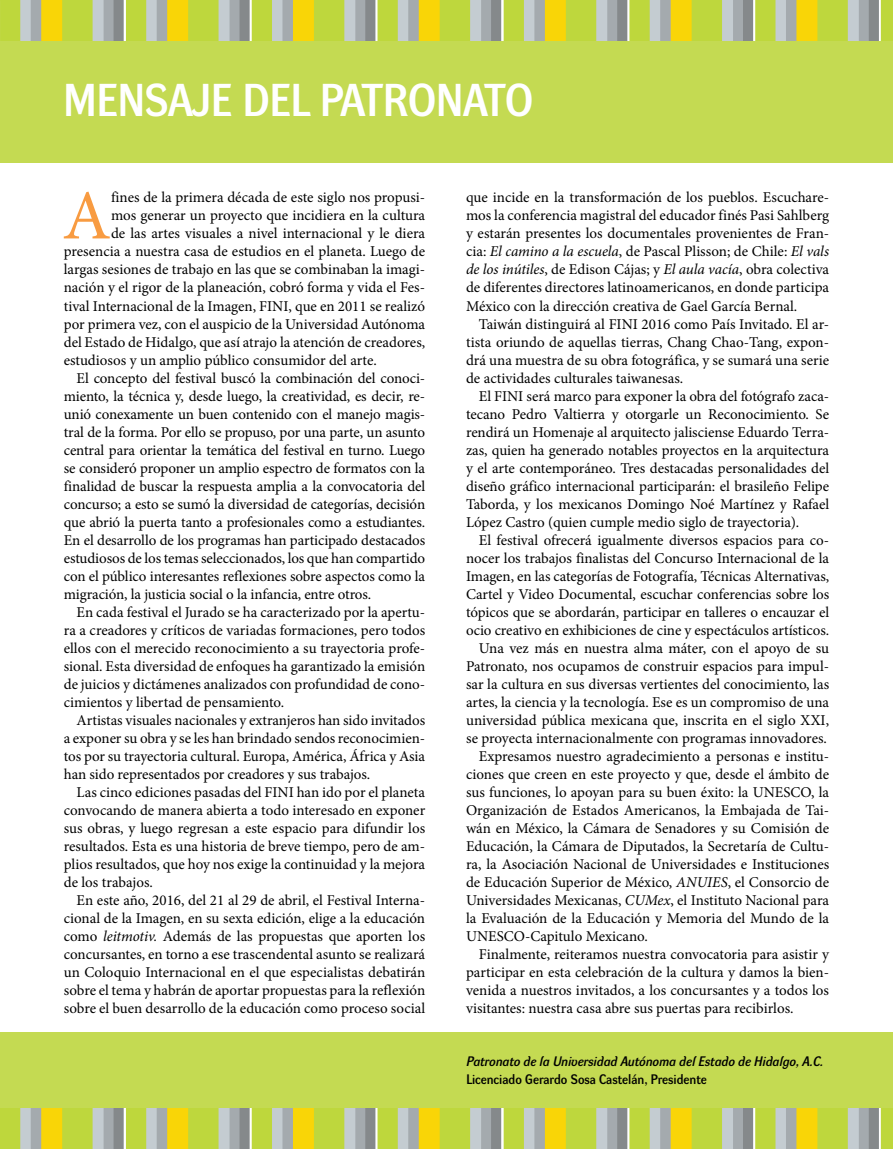
<style>
.page{position:relative;width:893px;height:1149px;background:#fff}
.page>*{position:absolute;margin:0;border:0;box-sizing:border-box;transform-origin:0 0}
.t1{font:70.35px "Minion Pro";color:#f89b41}
.t2{font:600 45px "Dynamo D Cs";color:#fff}
.t3{font:15px/18px "Minion Pro";letter-spacing:-.005em;color:#000;text-align:justify}
.t4{font:italic 600 13.5px "Dynamo D Cs";color:#000}
.t5{font:600 13.5px "Dynamo D Cs";color:#000}
.s1{font-style:italic}
</style>
<div class="page">
<div style="left:0;top:1032px;width:893px;height:116px;background:#c4da52"></div>
<div style="left:0;top:0;width:893px;height:163px;background:#c4da52"></div>
<img style="left:0;top:0;width:893px;height:40px">
<img style="left:0;top:1108px;width:893px;height:40px">
<h2 class="t2" style="left:64px;top:75px;width:370px">Mensaje del PATRONATO</h2>
<h1 class="t1" style="left:62px;top:169px;width:50px">A</h1>
<p class="t3" style="left:111px;top:189px;width:316px">fines de la primera década de este siglo nos propusi-</p>
<p class="t3" style="left:111px;top:207px;width:316px">mos generar un proyecto que incidiera en la cultura</p>
<p class="t3" style="left:111px;top:225px;width:316px">de las artes visuales a nivel internacional y le diera</p>
<p class="t3" style="left:64px;top:243px;width:363px">presencia a nuestra casa de estudios en el planeta. Luego de</p>
<p class="t3" style="left:64px;top:261px;width:363px">largas sesiones de trabajo en las que se combinaban la imagi-</p>
<p class="t3" style="left:64px;top:279px;width:363px">nación y el rigor de la planeación, cobró forma y vida el Fes-</p>
<p class="t3" style="left:64px;top:297px;width:363px">tival Internacional de la Imagen, FINI, que en 2011 se realizó</p>
<p class="t3" style="left:64px;top:315px;width:363px">por primera vez, con el auspicio de la Universidad Autónoma</p>
<p class="t3" style="left:64px;top:333px;width:363px">del Estado de Hidalgo, que así atrajo la atención de creadores,</p>
<p class="t3" style="left:64px;top:351px;width:314px">estudiosos y un amplio público consumidor del arte.</p>
<p class="t3" style="left:77px;top:369px;width:350px">El concepto del festival buscó la combinación del conoci-</p>
<p class="t3" style="left:64px;top:387px;width:363px">miento, la técnica y, desde luego, la creatividad, es decir, re-</p>
<p class="t3" style="left:64px;top:405px;width:363px">unió conexamente un buen contenido con el manejo magis-</p>
<p class="t3" style="left:64px;top:423px;width:363px">tral de la forma. Por ello se propuso, por una parte, un asunto</p>
<p class="t3" style="left:64px;top:441px;width:363px">central para orientar la temática del festival en turno. Luego</p>
<p class="t3" style="left:64px;top:459px;width:363px">se consideró proponer un amplio espectro de formatos con la</p>
<p class="t3" style="left:64px;top:477px;width:363px">finalidad de buscar la respuesta amplia a la convocatoria del</p>
<p class="t3" style="left:64px;top:495px;width:363px">concurso; a esto se sumó la diversidad de categorías, decisión</p>
<p class="t3" style="left:64px;top:513px;width:363px">que abrió la puerta tanto a profesionales como a estudiantes.</p>
<p class="t3" style="left:64px;top:531px;width:363px">En el desarrollo de los programas han participado destacados</p>
<p class="t3" style="left:64px;top:549px;width:363px">estudiosos de los temas seleccionados, los que han compartido</p>
<p class="t3" style="left:64px;top:567px;width:363px">con el público interesantes reflexiones sobre aspectos como la</p>
<p class="t3" style="left:64px;top:585px;width:309px">migración, la justicia social o la infancia, entre otros.</p>
<p class="t3" style="left:77px;top:603px;width:350px">En cada festival el Jurado se ha caracterizado por la apertu-</p>
<p class="t3" style="left:64px;top:621px;width:363px">ra a creadores y críticos de variadas formaciones, pero todos</p>
<p class="t3" style="left:64px;top:639px;width:363px">ellos con el merecido reconocimiento a su trayectoria profe-</p>
<p class="t3" style="left:64px;top:657px;width:363px">sional. Esta diversidad de enfoques ha garantizado la emisión</p>
<p class="t3" style="left:64px;top:675px;width:363px">de juicios y dictámenes analizados con profundidad de cono-</p>
<p class="t3" style="left:64px;top:693px;width:222px">cimientos y libertad de pensamiento.</p>
<p class="t3" style="left:77px;top:711px;width:350px">Artistas visuales nacionales y extranjeros han sido invitados</p>
<p class="t3" style="left:64px;top:729px;width:363px">a exponer su obra y se les han brindado sendos reconocimien-</p>
<p class="t3" style="left:64px;top:747px;width:363px">tos por su trayectoria cultural. Europa, América, África y Asia</p>
<p class="t3" style="left:64px;top:765px;width:308px">han sido representados por creadores y sus trabajos.</p>
<p class="t3" style="left:77px;top:783px;width:350px">Las cinco ediciones pasadas del FINI han ido por el planeta</p>
<p class="t3" style="left:64px;top:801px;width:363px">convocando de manera abierta a todo interesado en exponer</p>
<p class="t3" style="left:64px;top:819px;width:363px">sus obras, y luego regresan a este espacio para difundir los</p>
<p class="t3" style="left:64px;top:837px;width:363px">resultados. Esta es una historia de breve tiempo, pero de am-</p>
<p class="t3" style="left:64px;top:855px;width:363px">plios resultados, que hoy nos exige la continuidad y la mejora</p>
<p class="t3" style="left:64px;top:873px;width:91px">de los trabajos.</p>
<p class="t3" style="left:77px;top:891px;width:350px">En este año, 2016, del 21 al 29 de abril, el Festival Interna-</p>
<p class="t3" style="left:64px;top:909px;width:363px">cional de la Imagen, en su sexta edición, elige a la educación</p>
<p class="t3" style="left:64px;top:927px;width:363px">como <span class="s1">leitmotiv.</span> Además de las propuestas que aporten los</p>
<p class="t3" style="left:64px;top:945px;width:363px">concursantes, en torno a ese trascendental asunto se realizará</p>
<p class="t3" style="left:64px;top:963px;width:363px">un Coloquio Internacional en el que especialistas debatirán</p>
<p class="t3" style="left:64px;top:981px;width:363px">sobre el tema y habrán de aportar propuestas para la reflexión</p>
<p class="t3" style="left:64px;top:999px;width:363px">sobre el buen desarrollo de la educación como proceso social</p>
<p class="t3" style="left:466px;top:189px;width:365px">que incide en la transformación de los pueblos. Escuchare&shy;mos la conferencia magistral del educador finés Pasi Sahlberg y estarán presentes los documentales provenientes de Fran&shy;cia: <span class="s1">El camino a la escuela</span>, de Pascal Plisson; de Chile: <span class="s1">El vals de los inútiles</span>, de Edison Cájas; y <span class="s1">El aula vacía</span>, obra colectiva de diferentes directores latinoamericanos, en donde participa México con la dirección creativa de Gael García Bernal.</p>
<p class="t3" style="left:466px;top:315px;width:365px;text-indent:13px">Taiwán distinguirá al FINI 2016 como País Invitado. El ar&shy;tista oriundo de aquellas tierras, Chang Chao-Tang, expon&shy;drá una muestra de su obra fotográfica, y se sumará una serie de actividades culturales taiwanesas.</p>
<p class="t3" style="left:466px;top:387px;width:365px;text-indent:13px">El FINI será marco para exponer la obra del fotógrafo zaca&shy;tecano Pedro Valtierra y otorgarle un Reconocimiento. Se rendirá un Homenaje al arquitecto jalisciense Eduardo Terra&shy;zas, quien ha generado notables proyectos en la arquitectura y el arte contemporáneo. Tres destacadas personalidades del diseño gráfico internacional participarán: el brasileño Felipe Taborda, y los mexicanos Domingo Noé Martínez y Rafael López Castro (quien cumple medio siglo de trayectoria).</p>
<p class="t3" style="left:479px;top:531px;width:352px">El festival ofrecerá igualmente diversos espacios para co-</p>
<p class="t3" style="left:466px;top:549px;width:365px">nocer los trabajos finalistas del Concurso Internacional de la</p>
<p class="t3" style="left:466px;top:567px;width:365px">Imagen, en las categorías de Fotografía, Técnicas Alternativas,</p>
<p class="t3" style="left:466px;top:585px;width:365px">Cartel y Video Documental, escuchar conferencias sobre los</p>
<p class="t3" style="left:466px;top:603px;width:365px">tópicos que se abordarán, participar en talleres o encauzar el</p>
<p class="t3" style="left:466px;top:621px;width:365px">ocio creativo en exhibiciones de cine y espectáculos artísticos.</p>
<p class="t3" style="left:479px;top:639px;width:352px">Una vez más en nuestra alma máter, con el apoyo de su</p>
<p class="t3" style="left:466px;top:657px;width:365px">Patronato, nos ocupamos de construir espacios para impul-</p>
<p class="t3" style="left:466px;top:675px;width:365px">sar la cultura en sus diversas vertientes del conocimiento, las</p>
<p class="t3" style="left:466px;top:693px;width:365px">artes, la ciencia y la tecnología. Ese es un compromiso de una</p>
<p class="t3" style="left:466px;top:711px;width:365px">universidad pública mexicana que, inscrita en el siglo XXI,</p>
<p class="t3" style="left:466px;top:729px;width:362px">se proyecta internacionalmente con programas innovadores.</p>
<p class="t3" style="left:479px;top:747px;width:352px">Expresamos nuestro agradecimiento a personas e institu-</p>
<p class="t3" style="left:466px;top:765px;width:365px">ciones que creen en este proyecto y que, desde el ámbito de</p>
<p class="t3" style="left:466px;top:783px;width:365px">sus funciones, lo apoyan para su buen éxito: la UNESCO, la</p>
<p class="t3" style="left:466px;top:801px;width:365px">Organización de Estados Americanos, la Embajada de Tai-</p>
<p class="t3" style="left:466px;top:819px;width:365px">wán en México, la Cámara de Senadores y su Comisión de</p>
<p class="t3" style="left:466px;top:837px;width:365px">Educación, la Cámara de Diputados, la Secretaría de Cultu-</p>
<p class="t3" style="left:466px;top:855px;width:365px">ra, la Asociación Nacional de Universidades e Instituciones</p>
<p class="t3" style="left:466px;top:873px;width:365px">de Educación Superior de México, <span class="s1">ANUIES</span>, el Consorcio de</p>
<p class="t3" style="left:466px;top:891px;width:365px">Universidades Mexicanas, <span class="s1">CUMex</span>, el Instituto Nacional para</p>
<p class="t3" style="left:466px;top:909px;width:365px">la Evaluación de la Educación y Memoria del Mundo de la</p>
<p class="t3" style="left:466px;top:927px;width:183px">UNESCO-Capitulo Mexicano.</p>
<p class="t3" style="left:479px;top:945px;width:352px">Finalmente, reiteramos nuestra convocatoria para asistir y</p>
<p class="t3" style="left:466px;top:963px;width:365px">participar en esta celebración de la cultura y damos la bien-</p>
<p class="t3" style="left:466px;top:981px;width:365px">venida a nuestros invitados, a los concursantes y a todos los</p>
<p class="t3" style="left:466px;top:999px;width:329px">visitantes: nuestra casa abre sus puertas para recibirlos.</p>
<p class="t4" style="left:466px;top:1053px;width:358px">Patronato de la Universidad Autónoma del Estado de Hidalgo, A.C.</p>
<p class="t5" style="left:466px;top:1071px;width:242px">Licenciado Gerardo Sosa Castelán, Presidente</p>
</div>
